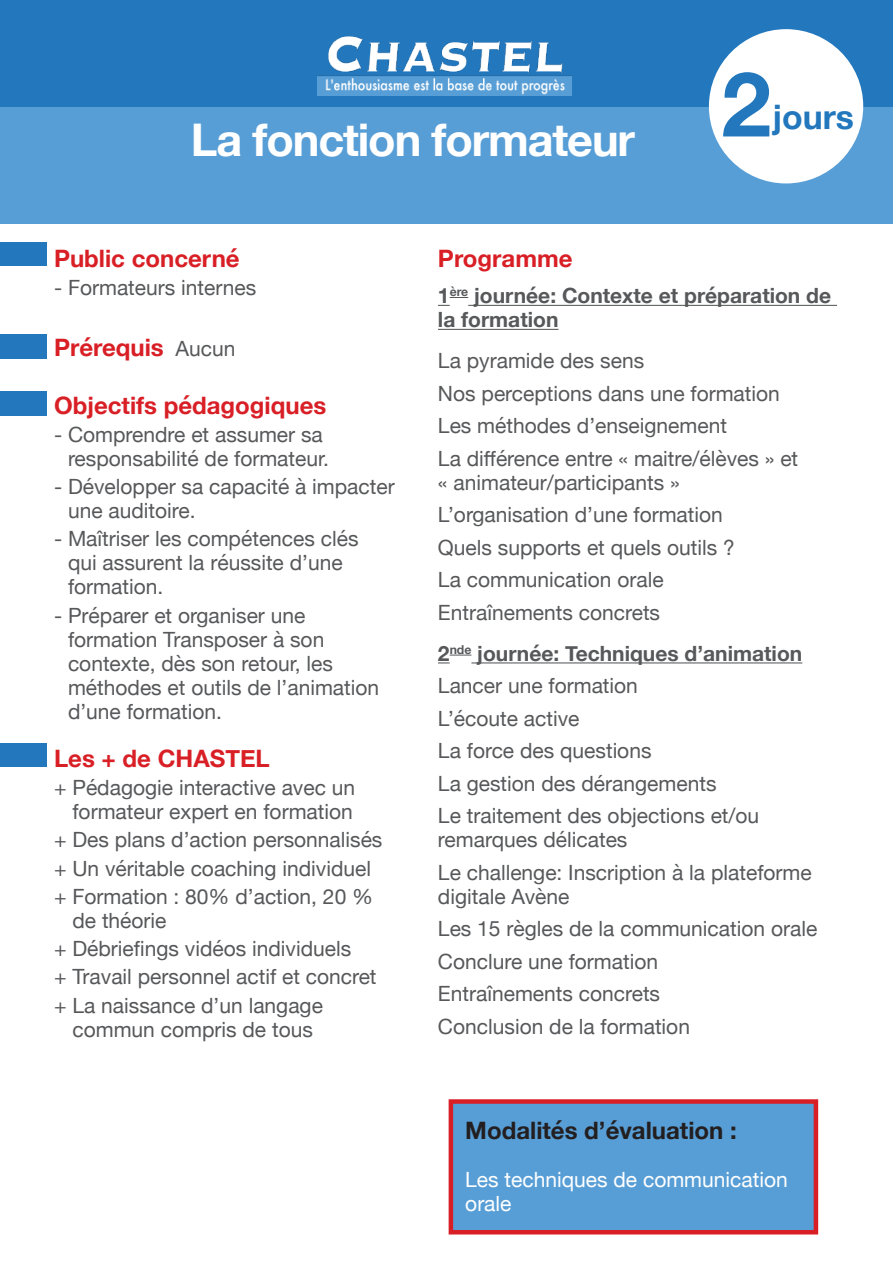
<style>
.page{position:relative;width:893px;height:1263px;background:#fff}
.page>*{position:absolute;margin:0;border:0;box-sizing:border-box;transform-origin:0 0}
.t1{font:700 90px "Helvetica Neue";color:#2277bd}
.t2{font:700 45px "Helvetica Neue";letter-spacing:-.025em;color:#fff}
.t3{font:700 33.75px "Helvetica Neue";color:#2277bd}
.t4{font:700 24px "Helvetica Neue";color:#d91f26}
.t5{font:700 24px "Helvetica Neue";color:#231f20}
.t6{font:21px/24px "Helvetica Neue";color:#57585a}
.t7{font:700 21px/24px "Helvetica Neue";color:#57585a}
.t8{font:21px/24px "Helvetica Neue";color:#fff}
.s1{font-weight:400;font-size:21px;color:#57585a}
</style>
<div class="page">
<div style="left:449px;top:1099px;width:369px;height:135px;background:#589ed6;border:4px solid #d91f26"></div>
<div style="left:0;top:0;width:893px;height:165px;background:#2277bd"></div>
<div style="left:0;top:107px;width:893px;height:116px;background:#589ed6"></div>
<img style="left:318px;top:36px;width:253px;height:60px">
<div style="left:0;top:391px;width:47px;height:24px;background:#2277bd"></div>
<div style="left:0;top:743px;width:47px;height:23px;background:#2277bd"></div>
<div style="left:0;top:242px;width:47px;height:24px;background:#2277bd"></div>
<div style="left:0;top:334px;width:47px;height:24px;background:#2277bd"></div>
<svg style="left:438px;top:305px;width:12px;height:1px"></svg>
<svg style="left:450px;top:297px;width:18px;height:1px"></svg>
<hr style="left:468px;top:305px;width:369px;height:1px;background:#57585a">
<hr style="left:438px;top:329px;width:120px;height:1px;background:#57585a">
<svg style="left:438px;top:662px;width:12px;height:1px"></svg>
<svg style="left:450px;top:655px;width:21px;height:1px"></svg>
<hr style="left:471px;top:662px;width:331px;height:1px;background:#57585a">
<div style="left:709px;top:29px;width:154px;height:154px;background:#fff;border-radius:50%"></div>
<p class="t2" style="left:191px;top:105px;width:446px">La fonction formateur</p>
<p class="t1" style="left:721px;top:34px;width:52px">2</p>
<p class="t3" style="left:773px;top:90px;width:83px">jours</p>
<p class="t4" style="left:54px;top:239px;width:187px">Public concerné</p>
<p class="t6" style="left:54px;top:276px;width:204px">- Formateurs internes</p>
<p class="t4" style="left:54px;top:328px;width:183px">Prérequis <span class="s1">Aucun</span></p>
<p class="t4" style="left:54px;top:386px;width:274px">Objectifs pédagogiques</p>
<p class="t6" style="left:54px;top:424px;width:277px;text-align:right">- Comprendre et assumer sa responsabilité de formateur.</p>
<p class="t6" style="left:68px;top:476px;width:328px;text-indent:-14px">- Développer sa capacité à impacter une auditoire.</p>
<p class="t6" style="left:68px;top:528px;width:292px;text-indent:-14px">- Maîtriser les compétences clés qui assurent la réussite d’une formation.</p>
<p class="t6" style="left:68px;top:604px;width:313px;text-indent:-14px">- Préparer et organiser une formation Transposer à son contexte, dès son retour, les méthodes et outils de l’animation d’une formation.</p>
<p class="t4" style="left:54px;top:739px;width:217px">Les + de CHASTEL</p>
<p class="t6" style="left:54px;top:777px;width:303px;text-align:right">+ Pédagogie interactive avec un formateur expert en formation</p>
<p class="t6" style="left:54px;top:829px;width:330px">+ Des plans d’action personnalisés</p>
<p class="t6" style="left:54px;top:857px;width:319px">+ Un véritable coaching individuel</p>
<p class="t6" style="left:72px;top:886px;width:302px;text-indent:-18px">+ Formation : 80% d’action, 20 % de théorie</p>
<p class="t6" style="left:54px;top:938px;width:299px">+ Débriefings vidéos individuels</p>
<p class="t6" style="left:54px;top:966px;width:324px">+ Travail personnel actif et concret</p>
<p class="t6" style="left:54px;top:994px;width:270px;text-align:center">+ La naissance d’un langage commun compris de tous</p>
<p class="t4" style="left:438px;top:239px;width:136px">Programme</p>
<p class="t7" style="left:438px;top:284px;width:395px">1<sup>ère</sup> journée: Contexte et préparation de la formation</p>
<p class="t6" style="left:438px;top:350px;width:208px">La pyramide des sens</p>
<p class="t6" style="left:438px;top:382px;width:343px">Nos perceptions dans une formation</p>
<p class="t6" style="left:438px;top:415px;width:291px">Les méthodes d’enseignement</p>
<p class="t6" style="left:438px;top:447px;width:362px">La différence entre « maitre/élèves » et « animateur/participants »</p>
<p class="t6" style="left:438px;top:504px;width:286px">L’organisation d’une formation</p>
<p class="t6" style="left:438px;top:536px;width:298px">Quels supports et quels outils ?</p>
<p class="t6" style="left:438px;top:569px;width:227px">La communication orale</p>
<p class="t6" style="left:438px;top:602px;width:224px">Entraînements concrets</p>
<p class="t7" style="left:438px;top:642px;width:366px">2<sup>nde</sup> journée: Techniques d’animation</p>
<p class="t6" style="left:438px;top:675px;width:201px">Lancer une formation</p>
<p class="t6" style="left:438px;top:708px;width:143px">L’écoute active</p>
<p class="t6" style="left:438px;top:740px;width:215px">La force des questions</p>
<p class="t6" style="left:438px;top:773px;width:280px">La gestion des dérangements</p>
<p class="t6" style="left:438px;top:805px;width:323px">Le traitement des objections et/ou remarques délicates</p>
<p class="t6" style="left:438px;top:862px;width:375px">Le challenge: Inscription à la plateforme digitale Avène</p>
<p class="t6" style="left:438px;top:918px;width:381px">Les 15 règles de la communication orale</p>
<p class="t6" style="left:438px;top:951px;width:222px">Conclure une formation</p>
<p class="t6" style="left:438px;top:983px;width:224px">Entraînements concrets</p>
<p class="t6" style="left:438px;top:1016px;width:254px">Conclusion de la formation</p>
<p class="t5" style="left:465px;top:1111px;width:273px">Modalités d’évaluation :</p>
<p class="t8" style="left:465px;top:1168px;width:324px">Les techniques de communication orale</p>
</div>
